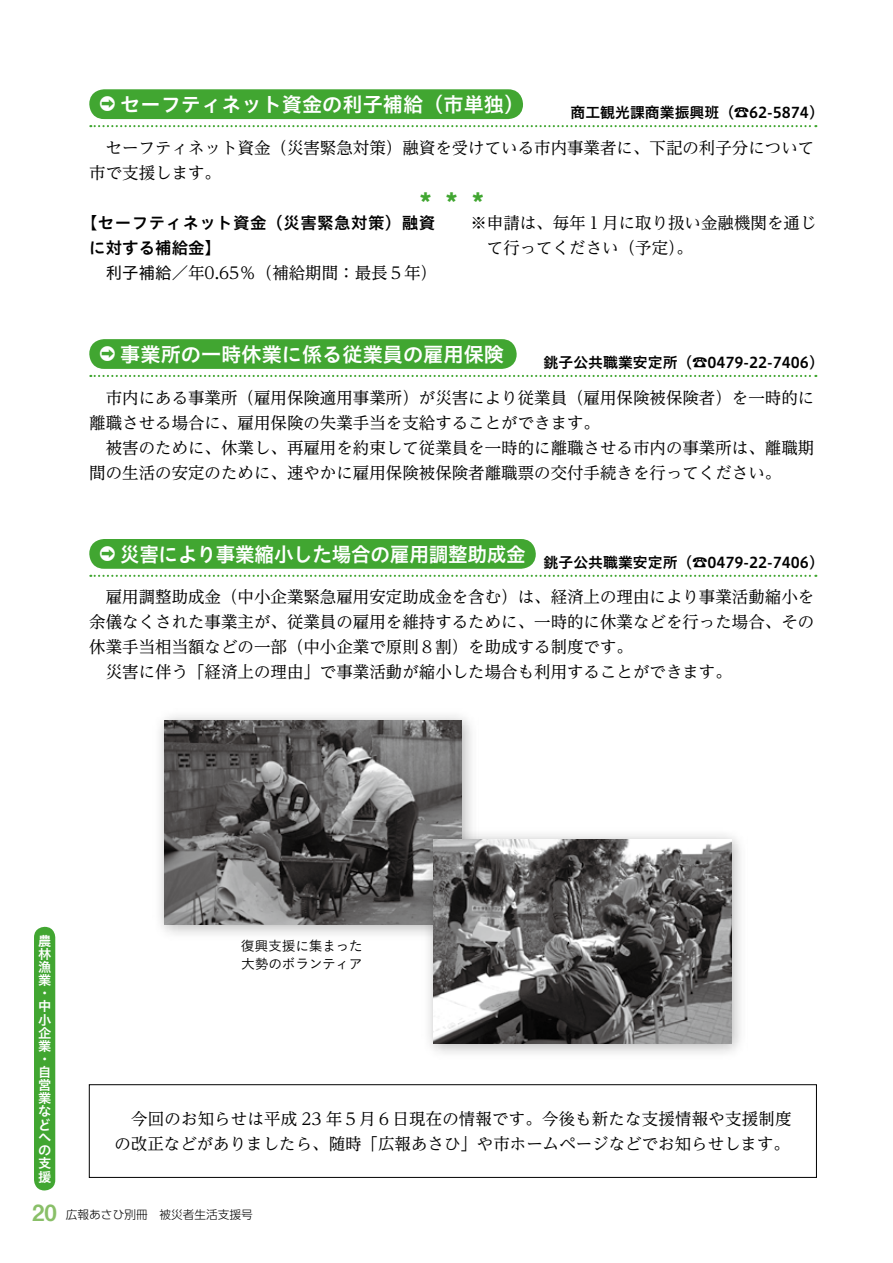
<style>
.page{position:relative;width:893px;height:1263px;background:#fff}
.page>*{position:absolute;margin:0;border:0;box-sizing:border-box;transform-origin:0 0}
.t1{font:20.25px "Hiragino UD Sans Std N W6";color:#fff}
.t2{font:16.5px/25px "UD Reimin Pro";color:#000}
.t3{font:16.5px/25px "Hiragino UD Sans Std N W6";letter-spacing:.025em;color:#000}
.t4{font:14.85px "Hiragino UD Sans Std N W6";color:#000}
.t5{font:13.8px/18px "Koburina Go Std N W3";letter-spacing:-.02em;color:#000}
.t6{font:13.35px/13px "Hiragino UD Sans Std N W6";color:#fff}
.t7{font:300 11.7px "UD Shin Go Pro";color:#000}
.s1{font-family:"Monotype Sorts"}
.s2{font-family:"Hiragino UD Sans Std N W4"}
.s3{font-family:"Midashi Go Pro MB31";font-weight:400;font-size:22.35px;color:#89bf68}
</style>
<div class="page">
<div style="left:34px;top:927px;width:21px;height:263px;background:#41a631;border-radius:11px"></div>
<div style="left:89px;top:89px;width:434px;height:30px;background:#41a631;border-radius:15px"></div>
<svg style="left:90px;top:125px;width:726px;height:2px"></svg>
<div style="left:89px;top:339px;width:428px;height:30px;background:#41a631;border-radius:15px"></div>
<svg style="left:90px;top:375px;width:726px;height:2px"></svg>
<div style="left:89px;top:539px;width:447px;height:30px;background:#41a631;border-radius:15px"></div>
<svg style="left:90px;top:575px;width:726px;height:2px"></svg>
<div style="left:89px;top:1084px;width:728px;height:94px;border:1px solid #000"></div>
<div style="left:152px;top:708px;width:326px;height:233px;background:#000;opacity:.3"></div>
<img style="left:164px;top:720px;width:298px;height:204px">
<div style="left:422px;top:827px;width:326px;height:234px;background:#000;opacity:.3"></div>
<img style="left:434px;top:839px;width:297px;height:204px">
<p class="t1" style="left:100px;top:89px;width:426px"><span class="s1">Ú</span> セーフティネット資金の利子補給（市単独）</p>
<p class="t4" style="left:570px;top:101px;width:255px">商工観光課商業振興班（☎62-5874）</p>
<p class="t2" style="left:89px;top:134px;width:726px">　セーフティネット資金（災害緊急対策）融資を受けている市内事業者に、下記の利子分について市で支援します。</p>
<p class="t3" style="left:89px;top:210px;width:347px;text-indent:-8px">【セーフティネット資金（災害緊急対策）融資に対する補給金】</p>
<p class="t2" style="left:106px;top:260px;width:333px"><span class="s2">利子補給</span>／年0.65％（補給期間：最長５年）</p>
<p class="t2" style="left:487px;top:210px;width:331px;text-indent:-16px">※申請は、毎年１月に取り扱い金融機関を通じて行ってください（予定）。</p>
<p class="t1" style="left:100px;top:339px;width:406px"><span class="s1">Ú</span> 事業所の一時休業に係る従業員の雇用保険</p>
<p class="t4" style="left:544px;top:351px;width:282px">銚子公共職業安定所（☎0479-22-7406）</p>
<p class="t2" style="left:89px;top:385px;width:726px">　市内にある事業所（雇用保険適用事業所）が災害により従業員（雇用保険被保険者）を一時的に離職させる場合に、雇用保険の失業手当を支給することができます。<br>　被害のために、休業し、再雇用を約束して従業員を一時的に離職させる市内の事業所は、離職期間の生活の安定のために、速やかに雇用保険被保険者離職票の交付手続きを行ってください。</p>
<p class="t4" style="left:100px;top:551px;width:725px"><sup>Ú</sup> <sup>災害により事業縮小した場合の雇用調整助成金</sup> 銚子公共職業安定所（☎0479-22-7406）</p>
<p class="t2" style="left:89px;top:583px;width:726px">　雇用調整助成金（中小企業緊急雇用安定助成金を含む）は、経済上の理由により事業活動縮小を余儀なくされた事業主が、従業員の雇用を維持するために、一時的に休業などを行った場合、その休業手当相当額などの一部（中小企業で原則８割）を助成する制度です。<br>　災害に伴う「経済上の理由」で事業活動が縮小した場合も利用することができます。</p>
<p class="t6" style="left:38px;top:933px;width:14px">農林漁業・中小企業・自営業などへの支援</p>
<p class="t5" style="left:241px;top:936px;width:123px">復興支援に集まった大勢のボランティア</p>
<p class="t2" style="left:114px;top:1105px;width:678px">　今回のお知らせは平成 23 年５月６日現在の情報です。今後も新たな支援情報や支援制度の改正などがありましたら、随時「広報あさひ」や市ホームページなどでお知らせします。</p>
<p class="t7" style="left:32px;top:1205px;width:222px"><span class="s3">20</span> 広報あさひ別冊　被災者生活支援号</p>
</div>
